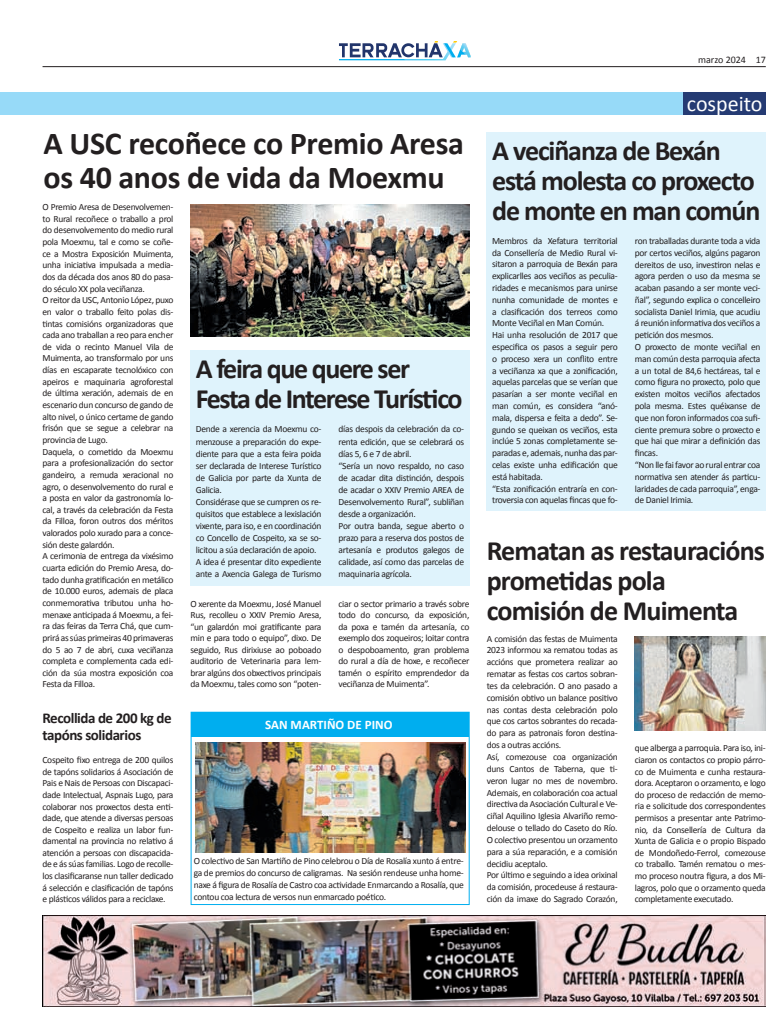
<style>
.page{position:relative;width:780px;height:1035px;background:#fff}
.page>*{position:absolute;margin:0;border:0;box-sizing:border-box;transform-origin:0 0}
.t1{font:700 32px/34px "Calibri";letter-spacing:-.01em;color:#231f20}
.t2{font:700 28px/30px "Calibri";letter-spacing:-.04em;color:#231f20}
.t3{font:22px "Calibri";color:#fff}
.t4{font:700 15px/17px "Calibri";letter-spacing:-.03em;color:#231f20}
.t5{font:700 13px "Calibri";color:#fff}
.t6{font:10px "Calibri";color:#231f20}
.t7{font:9.5px/11.6px "Calibri";letter-spacing:-.03em;color:#231f20}
</style>
<div class="page">
<hr style="left:43px;top:66px;width:722px;height:1px;background:#231f20">
<svg style="left:339px;top:41px;width:131px;height:19px"></svg>
<div style="left:0;top:92px;width:765px;height:22px;background:#97daf8"></div>
<div style="left:683px;top:92px;width:82px;height:22px;background:#253b73"></div>
<img style="left:190px;top:205px;width:279px;height:131px">
<svg style="left:190px;top:711px;width:280px;height:194px"></svg>
<div style="left:192px;top:712px;width:276px;height:24px;background:#00aeef"></div>
<img style="left:195px;top:742px;width:270px;height:110px">
<img style="left:634px;top:636px;width:131px;height:94px">
<div style="left:486px;top:132px;width:280px;height:378px;background:#dff3fc"></div>
<div style="left:190px;top:350px;width:279px;height:235px;background:#dff3fc"></div>
<img style="left:42px;top:916px;width:723px;height:90px">
<h1 class="t1" style="left:43px;top:125px;width:422px">A USC recoñece co Premio Aresa os 40 anos de vida da Moexmu</h1>
<p class="t7" style="left:43px;top:201px;width:132px">O Premio Aresa de Desenvolvemen&shy;to Rural recoñece o traballo a prol do desenvolvemento do medio rural pola Moexmu, tal e como se coñe&shy;ce a Mostra Exposición Muimenta, unha iniciativa impulsada a media&shy;dos da década dos anos 80 do pasa&shy;do século XX pola veciñanza.<br>O reitor da USC, Antonio López, puxo en valor o traballo feito polas dis&shy;tintas comisións organizadoras que cada ano traballan a reo para encher de vida o recinto Manuel Vila de<br>Muimenta, ao transformalo por uns días en escaparate tecnolóxico con apeiros e maquinaria agroforestal de última xeración, ademais de en escenario dun concurso de gando de alto nivel, o único certame de gando frisón que se segue a celebrar na provincia de Lugo.<br>Daquela, o cometido da Moexmu para a profesionalización do sector gandeiro, a remuda xeracional no agro, o desenvolvemento do rural e a posta en valor da gastronomía lo&shy;cal, a través da celebración da Festa da Filloa, foron outros dos méritos valorados polo xurado para a conce&shy;sión deste galardón.<br>A cerimonia de entrega da vixésimo cuarta edición do Premio Aresa, do&shy;tado dunha gratificación en metálico de 10.000 euros, ademais de placa conmemorativa tributou unha ho&shy;menaxe anticipada á Moexmu, a fei&shy;ra das feiras da Terra Chá, que cum&shy;prirá as súas primeiras 40 primaveras do 5 ao 7 de abri, cuxa veciñanza completa e complementa cada edi&shy;ción da súa mostra exposición coa<br>Festa da Filloa.</p>
<h3 class="t4" style="left:43px;top:709px;width:130px">Recollida de 200 kg de tapóns solidarios</h3>
<p class="t7" style="left:43px;top:754px;width:132px;text-align:justify">Cospeito fixo entrega de 200 quilos de tapóns solidarios á Asociación de Pais e Nais de Persoas con Discapaci&shy;dade Intelectual, Aspnais Lugo, para colaborar nos proxectos desta enti&shy;dade, que atende a diversas persoas de Cospeito e realiza un labor fun&shy;damental na provincia no relativo á atención a persoas con discapacida&shy;de e ás súas familias. Logo de recolle&shy;los clasificaranse nun taller dedicado á selección e clasificación de tapóns e plásticos válidos para a reciclaxe.</p>
<h2 class="t2" style="left:196px;top:352px;width:268px">A feira que quere ser<br>Festa de Interese Turístico</h2>
<p class="t7" style="left:196px;top:423px;width:127px;line-height:12px">Dende a xerencia da Moexmu co&shy;menzouse a preparación do expe&shy;diente para que a esta feira poida ser declarada de Interese Turístico de Galicia por parte da Xunta de<br>Galicia.<br>Considérase que se cumpren os re&shy;quisitos que establece a lexislación vixente, para iso, e en coordinación co Concello de Cospeito, xa se so&shy;licitou a súa declaración de apoio.<br>A idea é presentar dito expediente ante a Axencia Galega de Turismo</p>
<p class="t7" style="left:338px;top:423px;width:127px;line-height:12px">días despois da celebración da co&shy;renta edición, que se celebrará os días 5, 6 e 7 de abril.<br>“Sería un novo respaldo, no caso de acadar dita distinción, despois de acadar o XXIV Premio AREA de<br>Desenvolvemento Rural”, subliñan desde a organización.<br>Por outra banda, segue aberto o prazo para a reserva dos postos de artesanía e produtos galegos de calidade, así como das parcelas de maquinaria agrícola.</p>
<p class="t7" style="left:190px;top:597px;width:132px;text-align:justify">O xerente da Moexmu, José Manuel Rus, recolleu o XXIV Premio Aresa, “un galardón moi gratificante para min e para todo o equipo”, dixo. De seguido, Rus dirixiuse ao poboado auditorio de Veterinaria para lem&shy;brar algúns dos obxectivos principais da Moexmu, tales como son “poten-</p>
<p class="t7" style="left:338px;top:597px;width:132px;text-align:justify">ciar o sector primario a través sobre todo do concurso, da exposición, da poxa e tamén da artesanía, co exemplo dos zoqueiros; loitar contra o despoboamento, gran problema do rural a día de hoxe, e recoñecer tamén o espírito emprendedor da veciñanza de Muimenta”.</p>
<h3 class="t5" style="left:265px;top:717px;width:129px">SAN MARTIÑO DE PINO</h3>
<p class="t7" style="left:194px;top:854px;width:271px;line-height:12px;text-align:justify">O colectivo de San Martiño de Pino celebrou o Día de Rosalía xunto á entre&shy;ga de premios do concurso de caligramas. Na sesión rendeuse unha home&shy;naxe á figura de Rosalía de Castro coa actividade Enmarcando a Rosalía, que contou coa lectura de versos nun enmarcado poético.</p>
<p class="t6" style="left:698px;top:54px;width:69px">marzo 2024 17</p>
<h3 class="t3" style="left:686px;top:90px;width:77px">cospeito</h3>
<h2 class="t2" style="left:492px;top:134px;width:270px">A veciñanza de Bexán está molesta co proxecto de monte en man común</h2>
<p class="t7" style="left:492px;top:234px;width:127px">Membros da Xefatura territorial da Consellería de Medio Rural vi&shy;sitaron a parroquia de Bexán para explicarlles aos veciños as peculia&shy;ridades e mecanismos para unirse nunha comunidade de montes e a clasificación dos terreos como<br>Monte Veciñal en Man Común.<br>Hai unha resolución de 2017 que especifica os pasos a seguir pero o proceso xera un conflito entre a veciñanza xa que a zonificación, aquelas parcelas que se verían que pasarían a ser monte veciñal en man común, es considera “anó&shy;mala, dispersa e feita a dedo”. Se&shy;gundo se queixan os veciños, esta inclúe 5 zonas completamente se&shy;paradas e, ademais, nunha das par&shy;celas existe unha edificación que está habitada.<br>“Esta zonificación entraría en con&shy;troversia con aquelas fincas que fo-</p>
<p class="t7" style="left:634px;top:234px;width:127px">ron traballadas durante toda a vida por certos veciños, algúns pagaron dereitos de uso, investiron nelas e agora perden o uso da mesma se acaban pasando a ser monte veci&shy;ñal”, segundo explica o concelleiro socialista Daniel Irimia, que acudiu á reunión informativa dos veciños a petición dos mesmos.<br>O proxecto de monte veciñal en man común desta parroquia afecta a un total de 84,6 hectáreas, tal e como figura no proxecto, polo que existen moitos veciños afectados pola mesma. Estes quéixanse de que non foron informados coa sufi&shy;ciente premura sobre o proxecto e que hai que mirar a definición das fincas.<br>“Non lle fai favor ao rural entrar coa normativa sen atender ás particu&shy;laridades de cada parroquia”, enga&shy;de Daniel Irimia.</p>
<h2 class="t2" style="left:486px;top:534px;width:280px">Rematan as restauracións prometidas pola comisión de Muimenta</h2>
<p class="t7" style="left:486px;top:632px;width:132px">A comisión das festas de Muimenta 2023 informou xa rematou todas as accións que prometera realizar ao rematar as festas cos cartos sobran&shy;tes da celebración. O ano pasado a comisión obtivo un balance positivo nas contas desta celebración polo que cos cartos sobrantes do recada&shy;do para as patronais foron destina&shy;dos a outras accións.<br>Así, comezouse coa organización duns Cantos de Taberna, que ti&shy;veron lugar no mes de novembro.<br>Ademais, en colaboración coa actual directiva da Asociación Cultural e Ve&shy;ciñal Aquilino Iglesia Alvariño remo&shy;delouse o tellado do Caseto do Río.<br>O colectivo presentou un orzamento para a súa reparación, e a comisión decidiu aceptalo.<br>Por último e seguindo a idea orixinal da comisión, procedeuse á restaura&shy;ción da imaxe do Sagrado Corazón,</p>
<p class="t7" style="left:634px;top:742px;width:132px;text-align:justify">que alberga a parroquia. Para iso, ini&shy;ciaron os contactos co propio párro&shy;co de Muimenta e cunha restaura&shy;dora. Aceptaron o orzamento, e logo do proceso de redacción de memo&shy;ria e solicitude dos correspondentes permisos a presentar ante Patrimo&shy;nio, da Consellería de Cultura da Xunta de Galicia e o propio Bispado de Mondoñedo-Ferrol, comezouse co traballo. Tamén rematou o mes&shy;mo proceso noutra figura, a dos Mi&shy;lagros, polo que o orzamento queda completamente executado.</p>
</div>
